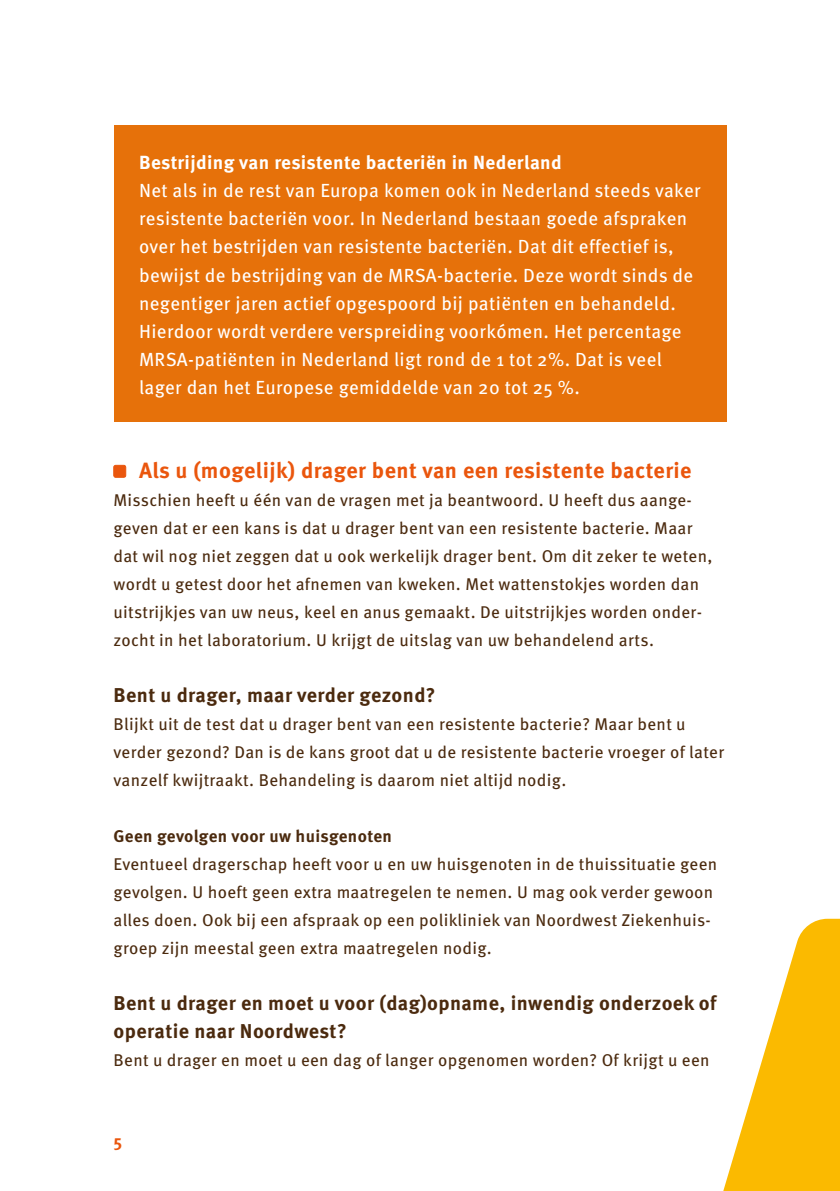
<style>
.page{position:relative;width:840px;height:1191px;background:#fff}
.page>*{position:absolute;margin:0;border:0;box-sizing:border-box;transform-origin:0 0}
.t1{font:700 22px "Meta Pro";letter-spacing:.02em;color:#ea560d}
.t2{font:700 20px/28px "Meta Pro";letter-spacing:.02em;color:#4b2a0e}
.t3{font:19px/28px "Meta Pro";letter-spacing:.02em;color:#fff}
.t4{font:700 19px "Meta Pro";letter-spacing:.02em;color:#fff}
.t5{font:17px/28px "Meta Pro";letter-spacing:.02em;color:#4b2a0e}
.t6{font:700 17px "Meta Pro";letter-spacing:.02em;color:#4b2a0e}
.t7{font:700 17px "Meta Pro";color:#ea560d}
</style>
<div class="page">
<svg style="left:723px;top:918px;width:116px;height:273px"></svg>
<div style="left:113px;top:125px;width:613px;height:296px;background:#e6710a"></div>
<div style="left:114px;top:465px;width:12px;height:12px;background:#ea560d;border-radius:2px"></div>
<div style="left:113px;top:465px;width:13px;height:12px;border:1px solid #ea560d;border-radius:2px"></div>
<p class="t4" style="left:139px;top:148px;width:424px">Bestrijding van resistente bacteriën in Nederland</p>
<p class="t3" style="left:139px;top:176px;width:563px">Net als in de rest van Europa komen ook in Nederland steeds vaker resistente bacteriën voor. In Nederland bestaan goede afspraken over het bestrijden van resistente bacteriën. Dat dit effectief is, bewijst de bestrijding van de MRSA-bacterie. Deze wordt sinds de negentiger jaren actief opgespoord bij patiënten en behandeld.<br>Hierdoor wordt verdere verspreiding voorkómen. Het percentage MRSA-patiënten in Nederland ligt rond de 1 tot 2%. Dat is veel lager dan het Europese gemiddelde van 20 tot 25 %.</p>
<p class="t1" style="left:139px;top:453px;width:553px">Als u (mogelijk) drager bent van een resistente bacterie</p>
<p class="t5" style="left:113px;top:484px;width:600px">Misschien heeft u één van de vragen met ja beantwoord. U heeft dus aange&shy;geven dat er een kans is dat u drager bent van een resistente bacterie. Maar dat wil nog niet zeggen dat u ook werkelijk drager bent. Om dit zeker te weten, wordt u getest door het afnemen van kweken. Met wattenstokjes worden dan uitstrijkjes van uw neus, keel en anus gemaakt. De uitstrijkjes worden onder&shy;zocht in het laboratorium. U krijgt de uitslag van uw behandelend arts.</p>
<p class="t2" style="left:113px;top:679px;width:323px">Bent u drager, maar verder gezond?</p>
<p class="t5" style="left:113px;top:708px;width:612px">Blijkt uit de test dat u drager bent van een resistente bacterie? Maar bent u verder gezond? Dan is de kans groot dat u de resistente bacterie vroeger of later vanzelf kwijtraakt. Behandeling is daarom niet altijd nodig.</p>
<p class="t6" style="left:113px;top:822px;width:280px">Geen gevolgen voor uw huisgenoten</p>
<p class="t5" style="left:113px;top:848px;width:605px">Eventueel dragerschap heeft voor u en uw huisgenoten in de thuissituatie geen gevolgen. U hoeft geen extra maatregelen te nemen. U mag ook verder gewoon alles doen. Ook bij een afspraak op een polikliniek van Noordwest Ziekenhuis&shy;groep zijn meestal geen extra maatregelen nodig.</p>
<p class="t2" style="left:113px;top:987px;width:604px">Bent u drager en moet u voor (dag)opname, inwendig onderzoek of operatie naar Noordwest?</p>
<p class="t5" style="left:113px;top:1044px;width:597px">Bent u drager en moet u een dag of langer opgenomen worden? Of krijgt u een</p>
<p class="t7" style="left:113px;top:1127px;width:10px">5</p>
</div>
